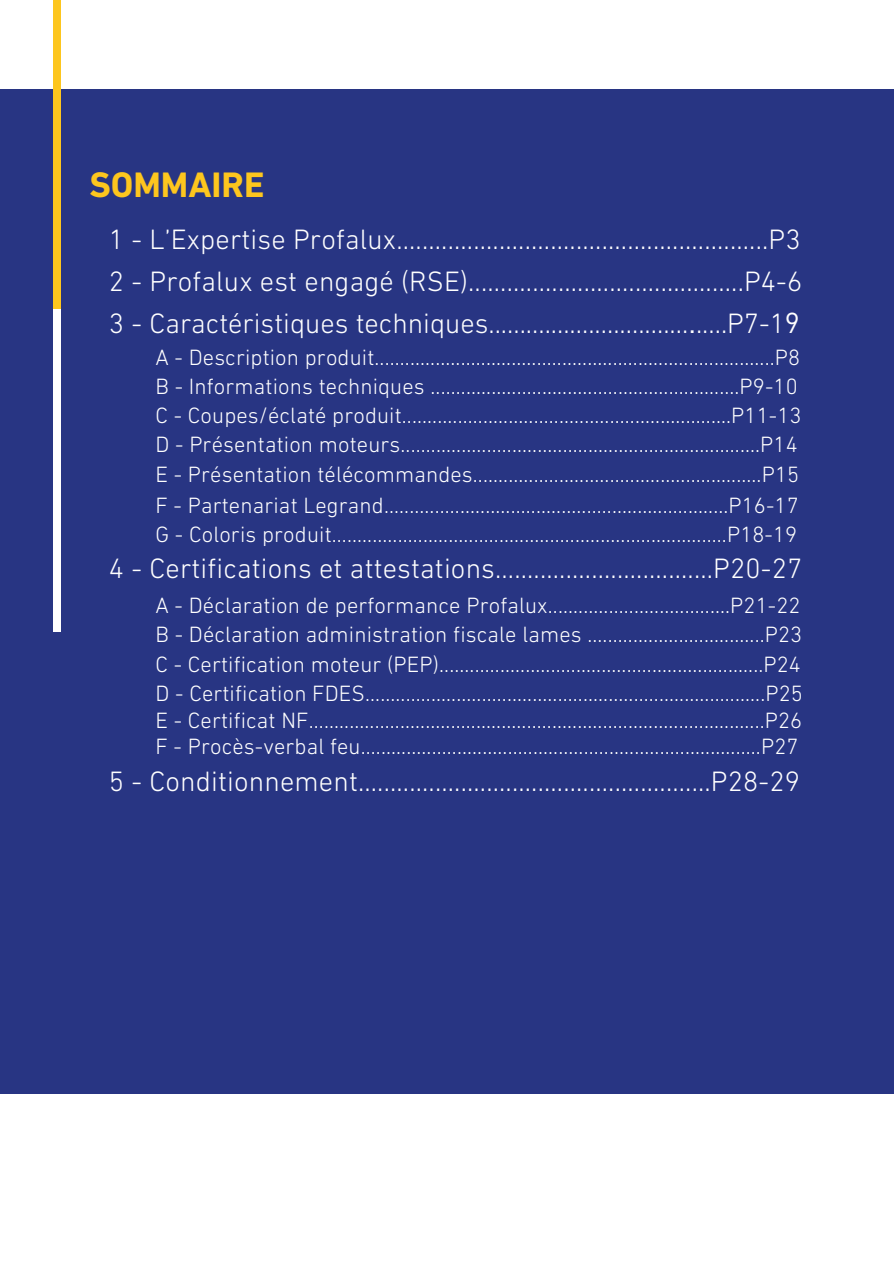
<style>
.page{position:relative;width:894px;height:1264px;background:#fff}
.page>*{position:absolute;margin:0;border:0;box-sizing:border-box;transform-origin:0 0}
.t1{font:700 36px "DIN Next LT Pro";color:#fdc61e}
.t2{font:300 28.5px "DIN Next LT Pro";letter-spacing:.005em;color:#fff}
.t3{font:300 22.5px "DIN Next LT Pro";letter-spacing:.005em;color:#fff}
.s1{font-family:"DIN Pro";font-weight:400}
</style>
<div class="page">
<div style="left:1px;top:89px;width:892px;height:1004px;background:#283583"></div>
<div style="left:53px;top:0;width:7px;height:309px;background:#fdc61e"></div>
<div style="left:53px;top:309px;width:7px;height:322px;background:#fff"></div>
<h1 class="t1" style="left:89px;top:170px;width:176px">SOMMAIRE</h1>
<h2 class="t2" style="left:109px;top:228px;width:692px">1 - L’Expertise Profalux..........................................................P3</h2>
<p class="t2" style="left:109px;top:269px;width:694px">2 - Profalux est engagé (RSE)...........................................P4-6</p>
<h2 class="t2" style="left:109px;top:311px;width:692px">3 - Caractéristiques techniques................................<span class="s1">.</span>.....P7-1<span class="s1">9</span></h2>
<p class="t3" style="left:155px;top:347px;width:646px">A - Description produit...............................................................................P8</p>
<p class="t3" style="left:155px;top:377px;width:643px">B - Informations techniques .............................................................P9-10</p>
<p class="t3" style="left:155px;top:406px;width:647px">C - Coupes/éclaté produit.................................................................P11-13</p>
<p class="t3" style="left:155px;top:435px;width:643px">D - Présentation moteurs.......................................................................P14</p>
<p class="t3" style="left:155px;top:464px;width:645px">E - Présentation télécommandes.........................................................P15</p>
<p class="t3" style="left:155px;top:496px;width:644px">F - Partenariat Legrand....................................................................P16-17</p>
<p class="t3" style="left:155px;top:525px;width:643px">G - Coloris produit..............................................................................P18-19</p>
<h2 class="t2" style="left:109px;top:556px;width:694px">4 - Certifications et attestations..................................P20-27</h2>
<p class="t3" style="left:155px;top:596px;width:646px">A - Déclaration de performance Profalux....................................P21-22</p>
<h2 class="t3" style="left:155px;top:655px;width:647px">C - Certification moteur (PEP)................................................................P24</h2>
<p class="t3" style="left:155px;top:684px;width:648px">D - Certification FDES...............................................................................P25</p>
<p class="t3" style="left:155px;top:737px;width:644px">F - Procès-verbal feu...............................................................................P27</p>
<p class="t3" style="left:155px;top:625px;width:648px">B - Déclaration administration fiscale lames ...................................P23</p>
<p class="t3" style="left:155px;top:711px;width:648px">E - Certificat NF..........................................................................................P26</p>
<p class="t2" style="left:109px;top:769px;width:692px">5 - Conditionnement.......................................................P28-29</p>
</div>
